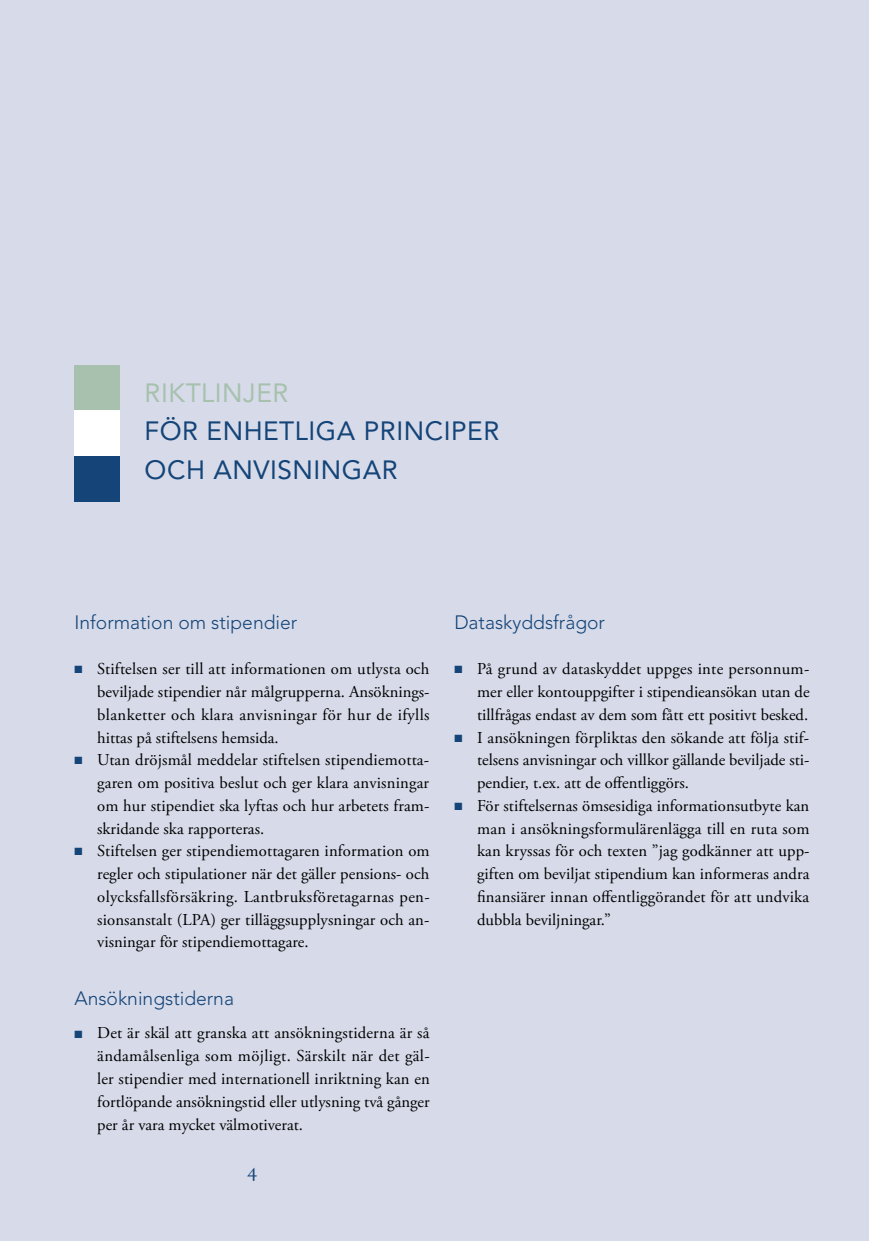
<style>
.page{position:relative;width:869px;height:1241px;background:#fff}
.page>*{position:absolute;margin:0;border:0;box-sizing:border-box;transform-origin:0 0}
.t1{font:26.25px/38.5px "Avenir";letter-spacing:.02em;color:#144478}
.t2{font:26.25px "Avenir";letter-spacing:.02em;color:#a7c1ae}
.t3{font:21px "Adobe Garamond Regular SC";color:#144478}
.t4{font:300 19.25px "Avenir";color:#144478}
.t5{font:16.62px/22.8px "Adobe Garamond Pro";color:#000;text-align:justify}
.s1{color:#144478}
</style>
<div class="page">
<div style="left:0;top:0;width:868px;height:1240px;background:#d7dbe9"></div>
<div style="left:74px;top:365px;width:46px;height:45px;background:#a7c1ae"></div>
<div style="left:74px;top:410px;width:46px;height:46px;background:#fff"></div>
<div style="left:74px;top:456px;width:46px;height:45px;background:#144478"></div>
<h1 class="t2" style="left:145px;top:377px;width:145px">RIKTLINJER</h1>
<h1 class="t1" style="left:145px;top:412px;width:356px">FÖR ENH ETLIGA PRINCIPER<br>OCH ANVISNINGAR</h1>
<p class="t4" style="left:74px;top:611px;width:224px">Information om stipendier</p>
<p class="t5" style="left:97px;top:658px;width:333px;text-indent:-23px"><span class="s1">■</span> Stiftelsen ser till att informationen om utlysta och beviljade stipendier når målgrupperna. Ansöknings&shy;blanketter och klara anvisningar för hur de ifylls hittas på stiftelsens hemsida.</p>
<p class="t5" style="left:97px;top:749px;width:333px;text-indent:-23px"><span class="s1">■</span> Utan dröjsmål meddelar stiftelsen stipendiemotta&shy;garen om positiva beslut och ger klara anvisningar om hur stipendiet ska lyftas och hur arbetets fram&shy;skridande ska rapporteras.</p>
<p class="t5" style="left:97px;top:840px;width:334px;text-indent:-23px"><span class="s1">■</span> Stiftelsen ger stipendiemottagaren information om regler och stipulationer när det gäller pensions- och olycksfallsförsäkring. Lantbruksföretagarnas pen&shy;sionsanstalt (LPA) ger tilläggsupplysningar och an&shy;visningar för stipendiemottagare.</p>
<p class="t4" style="left:74px;top:987px;width:161px">Ansökningstiderna</p>
<p class="t5" style="left:97px;top:1022px;width:334px;text-indent:-23px"><span class="s1">■</span> Det är skäl att granska att ansökningstiderna är så ändamålsenliga som möjligt. Särskilt när det gäl&shy;ler stipendier med internationell inriktning kan en fortlöpande ansökningstid eller utlysning två gånger per år vara mycket välmotiverat.</p>
<p class="t3" style="left:247px;top:1158px;width:11px">4</p>
<p class="t4" style="left:454px;top:611px;width:152px">Dataskyddsfrågor</p>
<p class="t5" style="left:477px;top:658px;width:334px;text-indent:-23px"><span class="s1">■</span> På grund av dataskyddet uppges inte personnum&shy;mer eller kontouppgifter i stipendieansökan utan de tillfrågas endast av dem som fått ett positivt besked.</p>
<p class="t5" style="left:477px;top:726px;width:334px;text-indent:-23px"><span class="s1">■</span> I ansökningen förpliktas den sökande att följa stif&shy;telsens anvisningar och villkor gällande beviljade sti&shy;pendier, t.ex. att de offentliggörs.</p>
<p class="t5" style="left:477px;top:794px;width:334px;text-indent:-23px"><span class="s1">■</span> För stiftelsernas ömsesidiga informationsutbyte kan man i ansökningsformulärenlägga till en ruta som kan kryssas för och texten ”jag godkänner att upp&shy;giften om beviljat stipendium kan informeras andra finansiärer innan offentliggörandet för att undvika dubbla beviljningar.”</p>
</div>
